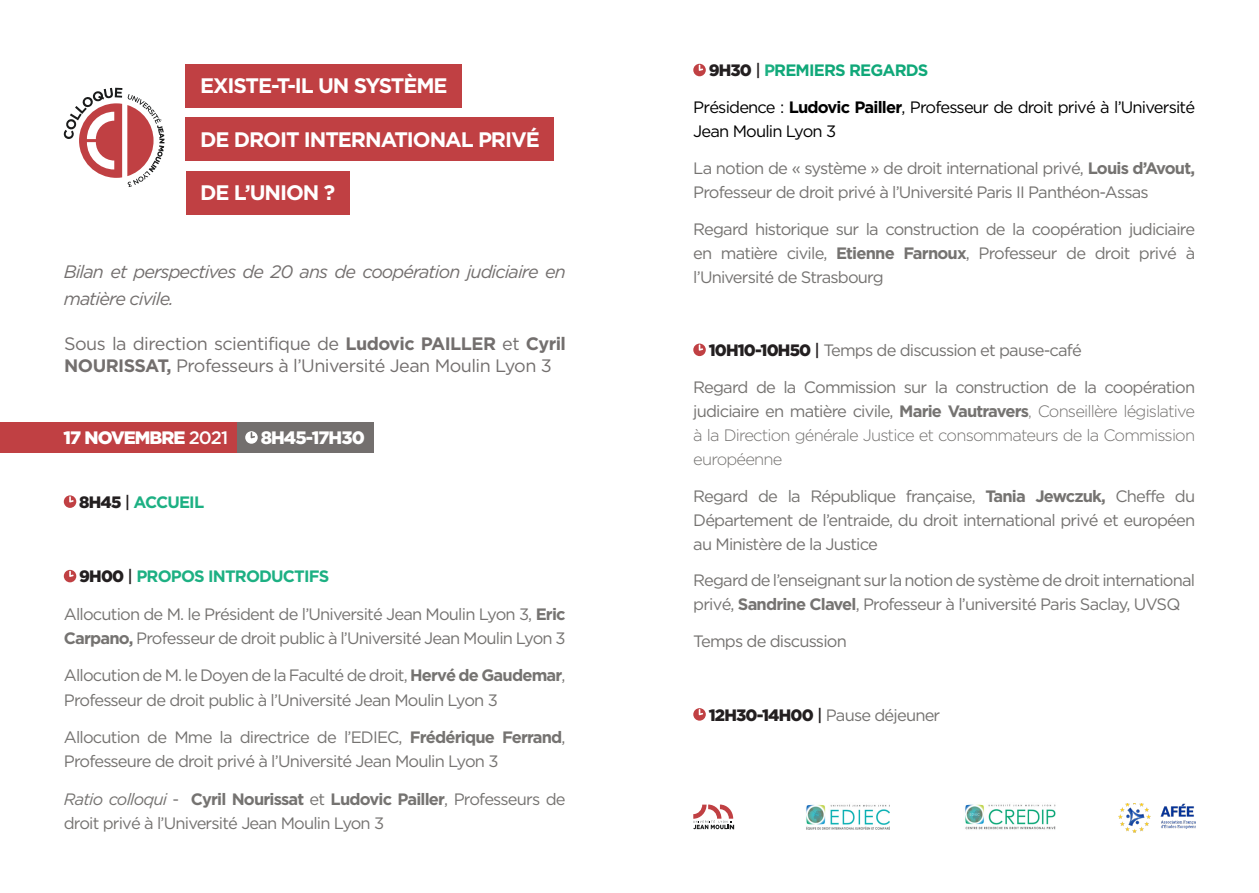
<style>
.page{position:relative;width:1259px;height:893px;background:#fff}
.page>*{position:absolute;margin:0;border:0;box-sizing:border-box;transform-origin:0 0}
.TITRE{font:700 21px "Gotham";letter-spacing:-.05em;color:#fff}
.Adresse{font:18px/21.6px "Gotham";letter-spacing:-.03em;color:#736f6e}
.Liste{font:italic 18px/27px "Gotham";letter-spacing:-.05em;color:#736f6e}
.Date-Heure_Inter{font:900 18px "Gotham";letter-spacing:-.05em;color:#fff}
.Sous-titre_Inter{font:16.5px/24px "Gotham";letter-spacing:-.05em;color:#757371}
.Sous-titre_Inter-2{font:300 16.5px/24px "Gotham";letter-spacing:-.05em;color:#757371;text-align:justify}
.Sous-titre_Inter-3{font:16.5px/24px "Gotham";letter-spacing:-.05em;color:#000}
.Sous-titre_Inter-4{font:700 16.5px "Gotham";letter-spacing:-.05em;color:#1db083}
.Sous-titre_Inter-5{font:700 16.5px "Gotham";letter-spacing:-.05em;color:#10a879}
.s1{font-weight:700}
.s2{font-weight:500}
.s3{font-weight:900;color:#231f20}
.s4{font-weight:500;color:#231f20}
.s5{font-style:italic}
.s6{color:#1db083}
.s7{font-weight:400}
</style>
<div class="page">
<svg style="left:63px;top:88px;width:101px;height:99px"></svg>
<img style="left:806px;top:804px;width:84px;height:26px">
<svg style="left:693px;top:804px;width:41px;height:25px"></svg>
<img style="left:965px;top:804px;width:91px;height:26px">
<img style="left:1118px;top:803px;width:77px;height:30px">
<svg style="left:64px;top:495px;width:12px;height:13px"></svg>
<svg style="left:64px;top:570px;width:12px;height:12px"></svg>
<div style="left:0;top:422px;width:237px;height:30px;background:#c04043"></div>
<div style="left:237px;top:422px;width:136px;height:30px;background:#736f6e"></div>
<svg style="left:245px;top:431px;width:13px;height:13px"></svg>
<div style="left:186px;top:64px;width:276px;height:44px;background:#c04043"></div>
<div style="left:186px;top:117px;width:368px;height:44px;background:#c04043"></div>
<svg style="left:693px;top:64px;width:13px;height:12px"></svg>
<svg style="left:693px;top:344px;width:13px;height:12px"></svg>
<svg style="left:693px;top:708px;width:13px;height:13px"></svg>
<div style="left:186px;top:171px;width:163px;height:44px;background:#c04043"></div>
<p class="TITRE" style="left:200px;top:74px;width:249px">EXISTE-T-IL UN SYSTÈME</p>
<p class="TITRE" style="left:200px;top:127px;width:341px">DE DROIT INTERNATIONAL PRIVÉ</p>
<p class="TITRE" style="left:200px;top:181px;width:137px">DE L’UNION ?</p>
<p class="Liste" style="left:64px;top:258px;width:503px">Bilan et perspectives de 20 ans de coopération judiciaire en matière civile.</p>
<p class="Adresse" style="left:64px;top:333px;width:503px">Sous la direction scientifique de <span class="s1">Ludovic PAILLER</span> et <span class="s1">Cyril<br>NOURISSAT,</span> Professeurs à l’Université Jean Moulin Lyon 3</p>
<p class="Date-Heure_Inter" style="left:64px;top:427px;width:166px">17 NOVEMBRE <span class="s2">2021</span></p>
<p class="Date-Heure_Inter" style="left:261px;top:427px;width:106px">8H45-17H30</p>
<p class="Sous-titre_Inter-4" style="left:79px;top:492px;width:126px"><span class="s3">8H45</span> <span class="s4">|</span> ACCUEIL</p>
<p class="Sous-titre_Inter-4" style="left:79px;top:567px;width:252px"><span class="s3">9H00</span> <span class="s4">|</span> PROPOS INTRODUCTIFS</p>
<p class="Sous-titre_Inter" style="left:64px;top:601px;width:503px;line-height:24.5px">Allocution de M. le Président de l’Université Jean Moulin Lyon 3, <span class="s1">Eric<br>Carpano,</span> Professeur de droit public à l’Université Jean Moulin Lyon 3</p>
<p class="Sous-titre_Inter" style="left:64px;top:663px;width:503px;line-height:24.5px">Allocution de M. le Doyen de la Faculté de droit, <span class="s1">Hervé de Gaudemar</span>,<br>Professeur de droit public à l’Université Jean Moulin Lyon 3</p>
<p class="Sous-titre_Inter" style="left:64px;top:725px;width:503px;line-height:24.5px">Allocution de Mme la directrice de l’EDIEC, <span class="s1">Frédérique Ferrand</span>,<br>Professeure de droit privé à l’Université Jean Moulin Lyon 3</p>
<p class="Sous-titre_Inter" style="left:64px;top:786px;width:503px;line-height:24.5px"><span class="s5">Ratio colloqui</span> - <span class="s1">Cyril Nourissat</span> et <span class="s1">Ludovic Pailler</span>, Professeurs de droit privé à l’Université Jean Moulin Lyon 3</p>
<p class="Sous-titre_Inter-5" style="left:708px;top:61px;width:221px"><span class="s3">9H30</span> <span class="s4">|</span> <span class="s6">P</span>REMIERS REGARDS</p>
<p class="Sous-titre_Inter-3" style="left:693px;top:95px;width:503px">Présidence : <span class="s1">Ludovic Pailler</span>, Professeur de droit privé à l’Université<br>Jean Moulin Lyon 3</p>
<p class="Sous-titre_Inter" style="left:693px;top:156px;width:503px">La notion de « système » de droit international privé, <span class="s1">Louis d’Avout,<br></span>Professeur de droit privé à l’Université Paris II Panthéon-Assas</p>
<p class="Sous-titre_Inter" style="left:693px;top:216px;width:503px;text-align:justify">Regard historique sur la construction de la coopération judiciaire en matière civile, <span class="s1">Etienne Farnoux</span>, Professeur de droit privé à l’Université de Strasbourg</p>
<p class="Sous-titre_Inter" style="left:708px;top:338px;width:375px"><span class="s3">10H10-10H50</span> <span class="s4">|</span> Temps de discussion et pause-café</p>
<p class="Sous-titre_Inter-2" style="left:693px;top:375px;width:503px"><span class="s7">Regard de la Commission sur la construction de la coopération judiciaire en matière civile,</span> <span class="s1">Marie Vautravers</span>, Conseillère législative à la Direction générale Justice et consommateurs de la Commission européenne</p>
<p class="Sous-titre_Inter" style="left:693px;top:483px;width:503px;text-align:justify">Regard de la République française, <span class="s1">Tania Jewczuk,</span> Cheffe du Département de l’entraide, du droit international privé et européen au Ministère de la Justice</p>
<p class="Sous-titre_Inter" style="left:693px;top:568px;width:503px">Regard de l’enseignant sur la notion de système de droit international privé, <span class="s1">Sandrine Clavel</span>, Professeur à l’université Paris Saclay, UVSQ</p>
<p class="Sous-titre_Inter" style="left:693px;top:629px;width:155px">Temps de discussion</p>
<p class="Sous-titre_Inter" style="left:708px;top:702px;width:233px"><span class="s3">12H30-14H00</span> <span class="s4">|</span> Pause déjeuner</p>
</div>
